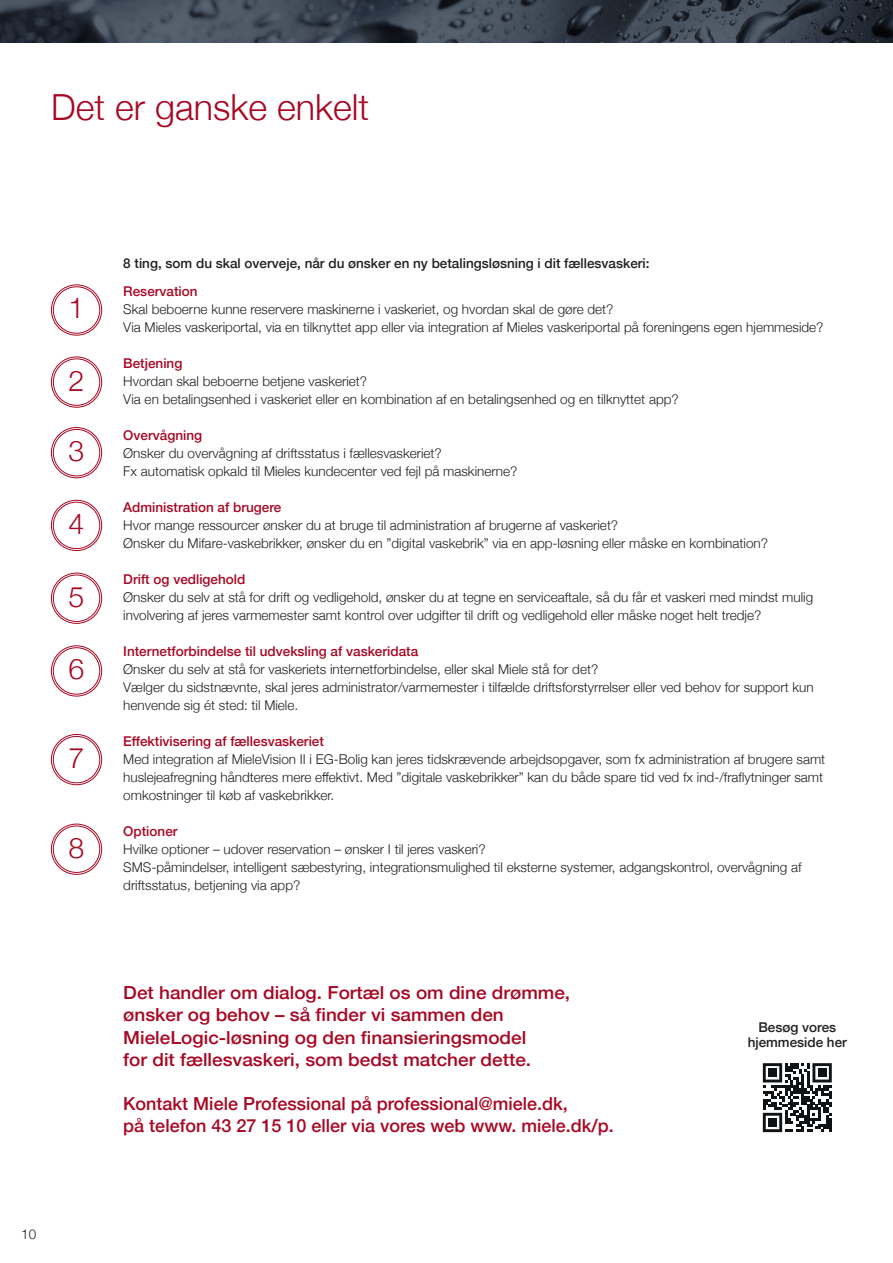
<style>
.page{position:relative;width:893px;height:1263px;background:#fff}
.page>*{position:absolute;margin:0;border:0;box-sizing:border-box;transform-origin:0 0}
.t1{font:300 36px "Helvetica Neue";color:#a70824}
.t2{font:300 28.5px "Helvetica Neue";color:#a70824}
.t3{font:500 18px/22.5px "Helvetica Neue";color:#a70824;scale:1.05 1}
.t4{font:500 18px/21.6px "Helvetica Neue";color:#a70824}
.t5{font:300 13.5px/18px "Helvetica Neue";color:#231f20}
.t6{font:500 13.5px "Helvetica Neue";color:#a70824}
.t7{font:500 13.5px/15px "Helvetica Neue";color:#231f20;text-align:center}
</style>
<div class="page">
<svg style="left:0;top:0;width:893px;height:43px;background:#38414d"></svg>
<div style="left:51px;top:284px;width:51px;height:51px;border:1px solid #a70824;border-radius:50%"></div>
<div style="left:51px;top:357px;width:51px;height:51px;border:1px solid #a70824;border-radius:50%"></div>
<div style="left:51px;top:427px;width:51px;height:51px;border:1px solid #a70824;border-radius:50%"></div>
<div style="left:51px;top:500px;width:51px;height:51px;border:1px solid #a70824;border-radius:50%"></div>
<div style="left:51px;top:573px;width:51px;height:51px;border:1px solid #a70824;border-radius:50%"></div>
<div style="left:51px;top:645px;width:51px;height:51px;border:1px solid #a70824;border-radius:50%"></div>
<div style="left:51px;top:734px;width:51px;height:51px;border:1px solid #a70824;border-radius:50%"></div>
<div style="left:53px;top:286px;width:47px;height:48px;border:1px solid #a70824;border-radius:50%"></div>
<div style="left:53px;top:358px;width:47px;height:48px;border:1px solid #a70824;border-radius:50%"></div>
<div style="left:53px;top:429px;width:47px;height:47px;border:1px solid #a70824;border-radius:50%"></div>
<div style="left:53px;top:502px;width:47px;height:47px;border:1px solid #a70824;border-radius:50%"></div>
<div style="left:53px;top:575px;width:47px;height:47px;border:1px solid #a70824;border-radius:50%"></div>
<div style="left:53px;top:647px;width:47px;height:47px;border:1px solid #a70824;border-radius:50%"></div>
<div style="left:53px;top:736px;width:47px;height:47px;border:1px solid #a70824;border-radius:50%"></div>
<div style="left:51px;top:824px;width:51px;height:51px;border:1px solid #a70824;border-radius:50%"></div>
<div style="left:53px;top:826px;width:47px;height:47px;border:1px solid #a70824;border-radius:50%"></div>
<svg style="left:763px;top:1063px;width:69px;height:69px"></svg>
<div style="left:768px;top:1069px;width:9px;height:8px;background:#101315"></div>
<div style="left:818px;top:1069px;width:8px;height:8px;background:#101315"></div>
<div style="left:768px;top:1118px;width:9px;height:8px;background:#101315"></div>
<h1 class="t1" style="left:51px;top:78px;width:320px">Det er ganske enkelt</h1>
<h2 class="t2" style="left:69px;top:285px;width:17px">1</h2>
<h2 class="t2" style="left:69px;top:357px;width:17px">2</h2>
<h2 class="t2" style="left:69px;top:428px;width:17px">3</h2>
<h2 class="t2" style="left:69px;top:501px;width:17px">4</h2>
<h2 class="t2" style="left:69px;top:573px;width:17px">5</h2>
<h2 class="t2" style="left:69px;top:646px;width:17px">6</h2>
<h2 class="t2" style="left:69px;top:735px;width:17px">7</h2>
<h2 class="t2" style="left:69px;top:824px;width:17px">8</h2>
<p class="t5" style="left:21px;top:1224px;width:17px">10</p>
<p class="t7" style="left:123px;top:255px;width:528px">8 ting, som du skal overveje, når du ønsker en ny betalingsløsning i dit fællesvaskeri:</p>
<p class="t6" style="left:123px;top:281px;width:76px">Reservation</p>
<p class="t5" style="left:123px;top:299px;width:702px">Skal beboerne kunne reservere maskinerne i vaskeriet, og hvordan skal de gøre det?<br>Via Mieles vaskeriportal, via en tilknyttet app eller via integration af Mieles vaskeriportal på foreningens egen hjemmeside?</p>
<p class="t6" style="left:123px;top:353px;width:61px">Betjening</p>
<p class="t5" style="left:123px;top:371px;width:557px">Hvordan skal beboerne betjene vaskeriet?<br>Via en betalingsenhed i vaskeriet eller en kombination af en betalingsenhed og en tilknyttet app?</p>
<p class="t6" style="left:123px;top:425px;width:80px">Overvågning</p>
<p class="t5" style="left:123px;top:443px;width:396px">Ønsker du overvågning af driftsstatus i fællesvaskeriet?<br>Fx automatisk opkald til Mieles kundecenter ved fejl på maskinerne?</p>
<p class="t6" style="left:123px;top:497px;width:160px">Administration af brugere</p>
<p class="t5" style="left:123px;top:515px;width:646px">Hvor mange ressourcer ønsker du at bruge til administration af brugerne af vaskeriet?<br>Ønsker du Mifare-vaskebrikker, ønsker du en ”digital vaskebrik” via en app-løsning eller måske en kombination?</p>
<p class="t6" style="left:123px;top:569px;width:124px">Drift og vedligehold</p>
<p class="t5" style="left:123px;top:587px;width:691px">Ønsker du selv at stå for drift og vedligehold, ønsker du at tegne en serviceaftale, så du får et vaskeri med mindst mulig involvering af jeres varmemester samt kontrol over udgifter til drift og vedligehold eller måske noget helt tredje?</p>
<p class="t6" style="left:123px;top:641px;width:296px">Internetforbindelse til udveksling af vaskeridata</p>
<p class="t5" style="left:123px;top:659px;width:692px">Ønsker du selv at stå for vaskeriets internetforbindelse, eller skal Miele stå for det?<br>Vælger du sidstnævnte, skal jeres administrator/varmemester i tilfælde driftsforstyrrelser eller ved behov for support kun henvende sig ét sted: til Miele.</p>
<p class="t6" style="left:123px;top:731px;width:202px">Effektivisering af fællesvaskeriet</p>
<p class="t5" style="left:123px;top:749px;width:703px">Med integration af MieleVision II i EG-Bolig kan jeres tidskrævende arbejdsopgaver, som fx administration af brugere samt huslejeafregning håndteres mere effektivt. Med ”digitale vaskebrikker” kan du både spare tid ved fx ind-/fraflytninger samt omkostninger til køb af vaskebrikker.</p>
<p class="t6" style="left:123px;top:821px;width:56px">Optioner</p>
<p class="t5" style="left:123px;top:839px;width:680px">Hvilke optioner – udover reservation – ønsker I til jeres vaskeri?<br>SMS-påmindelser, intelligent sæbestyring, integrationsmulighed til eksterne systemer, adgangskontrol, overvågning af driftsstatus, betjening via app?</p>
<h3 class="t3" style="left:123px;top:980px;width:427px">Det handler om dialog. Fortæl os om dine drømme, ønsker og behov – så finder vi sammen den MieleLogic-løsning og den finansieringsmodel<br>for dit fællesvaskeri, som bedst matcher dette.</h3>
<h3 class="t4" style="left:123px;top:1092px;width:492px">Kontakt Miele Professional på professional@miele.dk,<br>på telefon 43 27 15 10 eller via vores web www. miele.dk/p.</h3>
<p class="t7" style="left:748px;top:1018px;width:101px">Besøg vores hjemmeside her</p>
</div>
